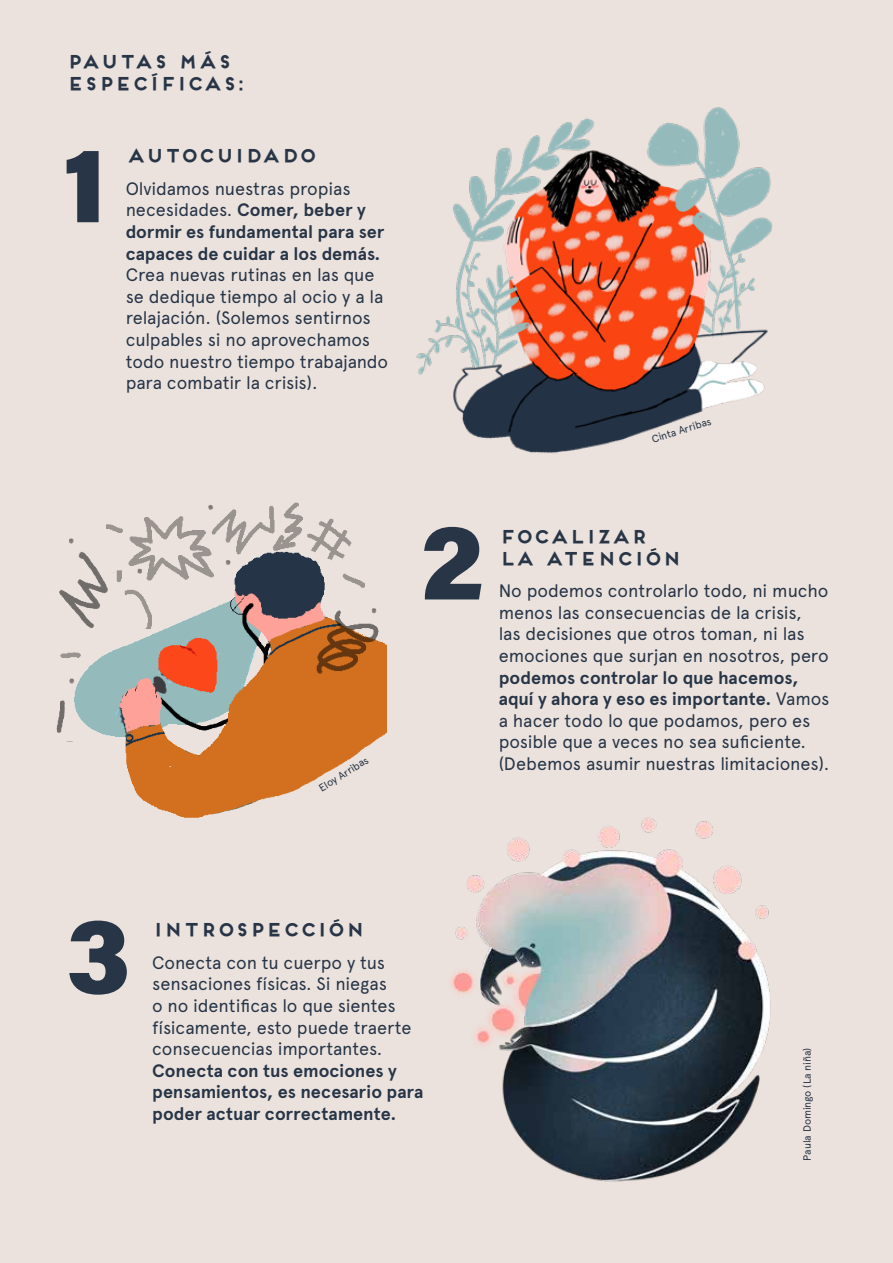
<style>
.page{position:relative;width:893px;height:1263px;background:#ebe2dd}
.page>*{position:absolute;margin:0;border:0;box-sizing:border-box;transform-origin:0 0}
.t1{font:108px "Acumin Variable Concept";color:#273547}
.t2{font:18px/21.6px "Apercu";letter-spacing:-.01em;color:#273547}
.t3{font:700 18px/21.6px "Apercu";color:#273547}
.t4{font:700 18px/21.6px "Frontage";color:#273547}
.t5{font:10.5px "Apercu";letter-spacing:-.01em;color:#273547}
.s1{font-weight:400}
.s2{font-weight:700}
</style>
<div class="page">
<img style="left:56px;top:502px;width:331px;height:316px">
<img style="left:372px;top:777px;width:399px;height:405px">
<img style="left:416px;top:107px;width:357px;height:346px">
<p class="t4" style="left:66px;top:51px;width:180px">PAUTAS MÁS<br>ESPECÍFICAS:</p>
<h1 class="t1" style="left:63px;top:110px;width:38px">1</h1>
<p class="t4" style="left:126px;top:145px;width:192px">AUTOCUIDADO</p>
<p class="t3" style="left:126px;top:178px;width:260px"><span class="s1">Olvidamos nuestras propias necesidades.</span> Comer, beber y dormir es fundamental para ser capaces de cuidar a los demás.</p>
<p class="t2" style="left:126px;top:264px;width:264px">Crea nuevas rutinas en las que se dedique tiempo al ocio y a la relajación. (Solemos sentirnos culpables si no aprovechamos todo nuestro tiempo trabajando para combatir la crisis).</p>
<p class="t5" style="left:317px;top:783px;width:58px;rotate:-32deg">Eloy Arribas</p>
<p class="t5" style="left:650px;top:433px;width:63px;rotate:-17deg">Cinta Arribas</p>
<h1 class="t1" style="left:421px;top:488px;width:56px">2</h1>
<p class="t4" style="left:499px;top:525px;width:184px">FOCALIZAR<br>LA ATENCIÓN</p>
<p class="t2" style="left:499px;top:580px;width:331px">No podemos controlarlo todo, ni mucho menos las consecuencias de la crisis,<br>las decisiones que otros toman, ni las emociones que surjan en nosotros, pero</p>
<p class="t2" style="left:499px;top:666px;width:332px"><span class="s2">podemos controlar lo que hacemos, aquí y ahora y eso es importante.</span> Vamos a hacer todo lo que podamos, pero es posible que a veces no sea suficiente. (Debemos asumir nuestras limitaciones).</p>
<h1 class="t1" style="left:67px;top:881px;width:60px">3</h1>
<p class="t4" style="left:152px;top:918px;width:214px">INTROSPECCIÓN</p>
<p class="t2" style="left:152px;top:951px;width:261px">Conecta con tu cuerpo y tus sensaciones físicas. Si niegas<br>o no identificas lo que sientes físicamente, esto puede traerte consecuencias importantes.</p>
<p class="t3" style="left:152px;top:1060px;width:273px">Conecta con tus emociones y pensamientos, es necesario para poder actuar correctamente.</p>
<p class="t5" style="left:801px;top:1161px;width:114px;rotate:-90deg">Paula Domingo (La niña)</p>
</div>
